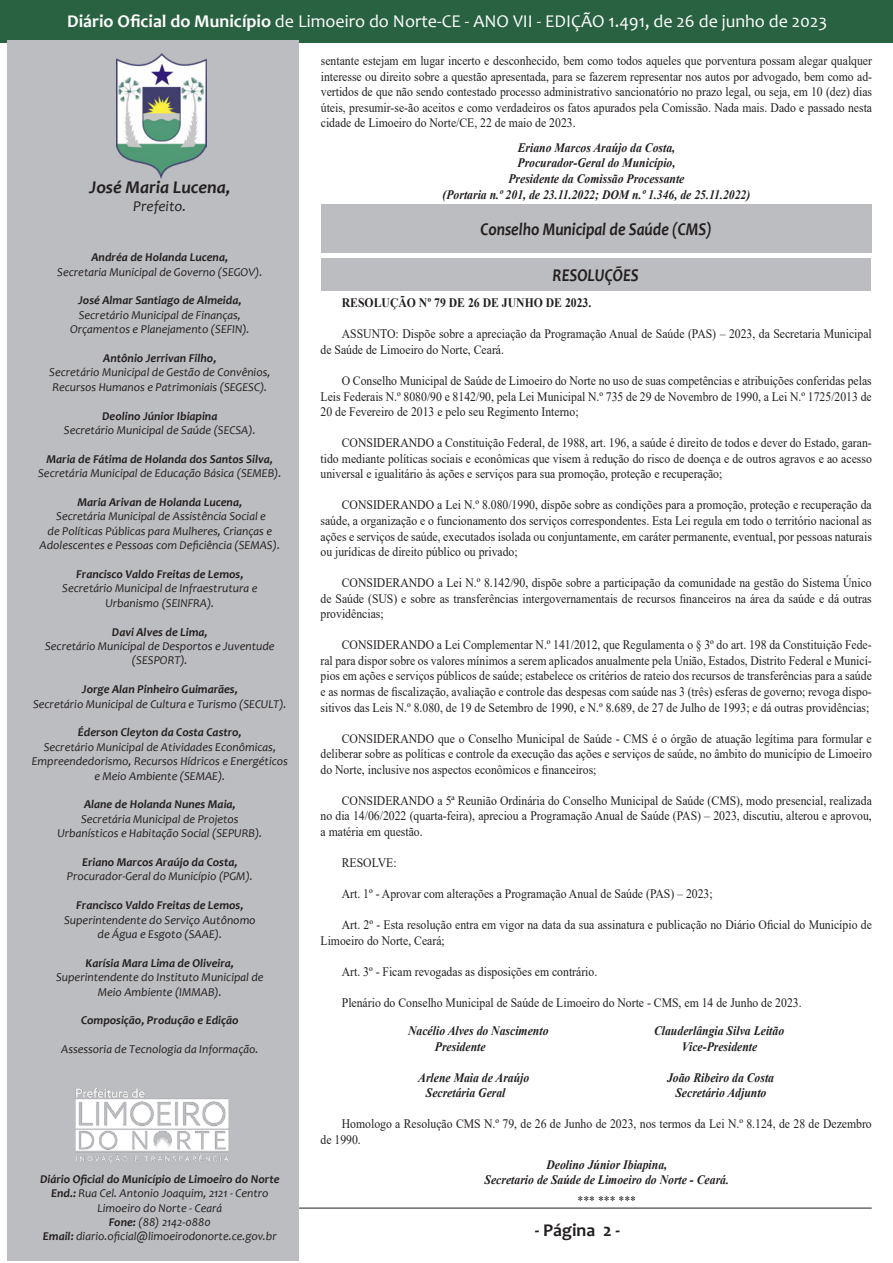
<style>
.page{position:relative;width:893px;height:1263px;background:#fff}
.page>*{position:absolute;margin:0;border:0;box-sizing:border-box;transform-origin:0 0}
.t1{font:18px "Candara";color:#fff}
.t2{font:italic 700 18px "Candara";color:#231f20;scale:.87 1}
.t3{font:italic 700 18px "Candara";color:#231f20}
.t4{font:700 18px "Candara";color:#231f20}
.t5{font:italic 15px "Candara";color:#231f20}
.t6{font:12.9px/15.6px "Times New Roman";color:#231f20;text-align:justify;scale:.9 1}
.t7{font:italic 700 12.9px "Times New Roman";color:#231f20;scale:.9 1}
.t8{font:700 12.9px "Times New Roman";color:#231f20;scale:.9 1}
.t9{font:italic 12px/14.4px "Candara";color:#231f20;text-align:center}
.t10{font:italic 700 12px "Candara";color:#231f20}
.s1{font-weight:700}
</style>
<div class="page">
<div style="left:1px;top:0;width:892px;height:42px;background:#286240"></div>
<hr style="left:21px;top:1208px;width:851px;height:1px;background:#231f20">
<div style="left:7px;top:40px;width:292px;height:1221px;background:#bcbdc0"></div>
<img style="left:116px;top:53px;width:91px;height:125px">
<img style="left:75px;top:1088px;width:154px;height:75px">
<div style="left:321px;top:259px;width:549px;height:32px;background:#bcbdc0"></div>
<div style="left:321px;top:204px;width:550px;height:49px;background:#bcbdc0"></div>
<h1 class="t1" style="left:67px;top:10px;width:761px"><span class="s1">Diário Oficial do Município</span> de Limoeiro do Norte-CE - ANO VII - EDIÇÃO 1.491, de 26 de junho de 2023</h1>
<p class="t3" style="left:89px;top:176px;width:143px">José Maria Lucena,</p>
<p class="t5" style="left:133px;top:196px;width:55px">Prefeito.</p>
<p class="t10" style="left:92px;top:250px;width:138px">Andréa de Holanda Lucena,</p>
<p class="t9" style="left:57px;top:264px;width:207px">Secretaria Municipal de Governo (SEGOV).</p>
<p class="t10" style="left:78px;top:293px;width:165px">José Almar Santiago de Almeida,</p>
<p class="t9" style="left:79px;top:307px;width:164px">Secretário Municipal de Finanças,</p>
<p class="t9" style="left:70px;top:322px;width:181px">Orçamentos e Planejamento (SEFIN).</p>
<p class="t10" style="left:103px;top:350px;width:115px">Antônio Jerrivan Filho,</p>
<p class="t9" style="left:49px;top:365px;width:223px">Secretário Municipal de Gestão de Convênios,</p>
<p class="t9" style="left:52px;top:379px;width:216px">Recursos Humanos e Patrimoniais (SEGESC).</p>
<p class="t10" style="left:102px;top:408px;width:117px">Deolino Júnior Ibiapina</p>
<p class="t9" style="left:64px;top:423px;width:193px">Secretário Municipal de Saúde (SECSA).</p>
<p class="t10" style="left:47px;top:451px;width:228px">Maria de Fátima de Holanda dos Santos Silva,</p>
<p class="t9" style="left:38px;top:466px;width:245px">Secretária Municipal de Educação Básica (SEMEB).</p>
<p class="t10" style="left:78px;top:494px;width:166px">Maria Arivan de Holanda Lucena,</p>
<p class="t9" style="left:56px;top:509px;width:211px">Secretária Municipal de Assistência Social e</p>
<p class="t9" style="left:48px;top:523px;width:226px">de Políticas Públicas para Mulheres, Crianças e</p>
<p class="t9" style="left:40px;top:538px;width:242px">Adolescentes e Pessoas com Deficiência (SEMAS).</p>
<p class="t10" style="left:76px;top:566px;width:169px">Francisco Valdo Freitas de Lemos,</p>
<p class="t9" style="left:62px;top:581px;width:197px">Secretário Municipal de Infraestrutura e</p>
<p class="t9" style="left:105px;top:595px;width:110px">Urbanismo (SEINFRA).</p>
<p class="t10" style="left:112px;top:624px;width:97px">Davi Alves de Lima,</p>
<p class="t9" style="left:45px;top:639px;width:231px">Secretário Municipal de Desportos e Juventude (SESPORT).</p>
<p class="t10" style="left:82px;top:682px;width:157px">Jorge Alan Pinheiro Guimarães,</p>
<p class="t9" style="left:33px;top:696px;width:255px">Secretário Municipal de Cultura e Turismo (SECULT).</p>
<p class="t10" style="left:78px;top:725px;width:165px">Éderson Cleyton da Costa Castro,</p>
<p class="t9" style="left:32px;top:739px;width:257px">Secretário Municipal de Atividades Econômicas,<br>Empreendedorismo, Recursos Hídricos e Energéticos e Meio Ambiente (SEMAE).</p>
<p class="t10" style="left:84px;top:797px;width:153px">Alane de Holanda Nunes Maia,</p>
<p class="t9" style="left:81px;top:811px;width:159px">Secretária Municipal de Projetos</p>
<p class="t9" style="left:57px;top:826px;width:206px">Urbanísticos e Habitação Social (SEPURB).</p>
<p class="t10" style="left:82px;top:854px;width:157px">Eriano Marcos Araújo da Costa,</p>
<p class="t9" style="left:67px;top:869px;width:188px">Procurador-Geral do Município (PGM).</p>
<p class="t10" style="left:76px;top:898px;width:169px">Francisco Valdo Freitas de Lemos,</p>
<p class="t9" style="left:64px;top:912px;width:193px">Superintendente do Serviço Autônomo de Água e Esgoto (SAAE).</p>
<p class="t10" style="left:86px;top:955px;width:150px">Karísia Mara Lima de Oliveira,</p>
<p class="t9" style="left:56px;top:970px;width:209px">Superintendente do Instituto Municipal de<br>Meio Ambiente (IMMAB).</p>
<p class="t10" style="left:81px;top:1013px;width:159px">Composição, Produção e Edição</p>
<p class="t9" style="left:61px;top:1042px;width:199px">Assessoria de Tecnologia da Informação.</p>
<p class="t10" style="left:40px;top:1171px;width:241px">Diário Oficial do Município de Limoeiro do Norte</p>
<p class="t9" style="left:51px;top:1186px;width:219px"><span class="s1">End.:</span> Rua Cel. Antonio Joaquim, 2121 - Centro</p>
<p class="t9" style="left:97px;top:1200px;width:126px">Limoeiro do Norte - Ceará</p>
<p class="t9" style="left:109px;top:1215px;width:104px"><span class="s1">Fone:</span> (88) 2142-0880</p>
<p class="t9" style="left:43px;top:1229px;width:235px"><span class="s1">Email:</span> diario.oficial@limoeirodonorte.ce.gov.br</p>
<p class="t6" style="left:321px;top:53px;width:614px">sentante estejam em lugar incerto e desconhecido, bem como todos aqueles que porventura possam alegar qualquer interesse ou direito sobre a questão apresentada, para se fazerem representar nos autos por advogado, bem como ad&shy;vertidos de que não sendo contestado processo administrativo sancionatório no prazo legal, ou seja, em 10 (dez) dias úteis, presumir-se-ão aceitos e como verdadeiros os fatos apurados pela Comissão. Nada mais. Dado e passado nesta cidade de Limoeiro do Norte/CE, 22 de maio de 2023.</p>
<p class="t7" style="left:518px;top:139px;width:176px">Eriano Marcos Araújo da Costa,</p>
<p class="t7" style="left:517px;top:154px;width:177px">Procurador-Geral do Município,</p>
<p class="t7" style="left:508px;top:170px;width:197px">Presidente da Comissão Processante</p>
<p class="t7" style="left:443px;top:185px;width:343px">(Portaria n.º 201, de 23.11.2022; DOM n.º 1.346, de 25.11.2022)</p>
<p class="t2" style="left:480px;top:218px;width:267px">Conselho Municipal de Saúde (CMS)</p>
<p class="t2" style="left:553px;top:264px;width:101px">RESOLUÇÕES</p>
<p class="t8" style="left:342px;top:294px;width:279px">RESOLUÇÃO Nº 79 DE 26 DE JUNHO DE 2023.</p>
<p class="t6" style="left:321px;top:326px;width:614px;text-indent:21px">ASSUNTO: Dispõe sobre a apreciação da Programação Anual de Saúde (PAS) – 2023, da Secretaria Municipal de Saúde de Limoeiro do Norte, Ceará.</p>
<p class="t6" style="left:321px;top:372px;width:614px;text-indent:21px">O Conselho Municipal de Saúde de Limoeiro do Norte no uso de suas competências e atribuições conferidas pelas Leis Federais N.º 8080/90 e 8142/90, pela Lei Municipal N.º 735 de 29 de Novembro de 1990, a Lei N.º 1725/2013 de 20 de Fevereiro de 2013 e pelo seu Regimento Interno;</p>
<p class="t6" style="left:321px;top:435px;width:614px;text-indent:21px">CONSIDERANDO a Constituição Federal, de 1988, art. 196, a saúde é direito de todos e dever do Estado, garan&shy;tido mediante políticas sociais e econômicas que visem à redução do risco de doença e de outros agravos e ao acesso universal e igualitário às ações e serviços para sua promoção, proteção e recuperação;</p>
<p class="t6" style="left:321px;top:497px;width:614px;text-indent:21px">CONSIDERANDO a Lei N.º 8.080/1990, dispõe sobre as condições para a promoção, proteção e recuperação da saúde, a organização e o funcionamento dos serviços correspondentes. Esta Lei regula em todo o território nacional as ações e serviços de saúde, executados isolada ou conjuntamente, em caráter permanente, eventual, por pessoas naturais ou jurídicas de direito público ou privado;</p>
<p class="t6" style="left:321px;top:575px;width:614px;text-indent:21px">CONSIDERANDO a Lei N.º 8.142/90, dispõe sobre a participação da comunidade na gestão do Sistema Único de Saúde (SUS) e sobre as transferências intergovernamentais de recursos financeiros na área da saúde e dá outras providências;</p>
<p class="t6" style="left:321px;top:637px;width:614px;text-indent:21px">CONSIDERANDO a Lei Complementar N.º 141/2012, que Regulamenta o § 3º do art. 198 da Constituição Fede&shy;ral para dispor sobre os valores mínimos a serem aplicados anualmente pela União, Estados, Distrito Federal e Municí&shy;pios em ações e serviços públicos de saúde; estabelece os critérios de rateio dos recursos de transferências para a saúde e as normas de fiscalização, avaliação e controle das despesas com saúde nas 3 (três) esferas de governo; revoga dispo&shy;sitivos das Leis N.º 8.080, de 19 de Setembro de 1990, e N.º 8.689, de 27 de Julho de 1993; e dá outras providências;</p>
<p class="t6" style="left:321px;top:730px;width:614px;text-indent:21px">CONSIDERANDO que o Conselho Municipal de Saúde - CMS é o órgão de atuação legítima para formular e deliberar sobre as políticas e controle da execução das ações e serviços de saúde, no âmbito do município de Limoeiro do Norte, inclusive nos aspectos econômicos e financeiros;</p>
<p class="t6" style="left:321px;top:792px;width:614px;text-indent:21px">CONSIDERANDO a 5ª Reunião Ordinária do Conselho Municipal de Saúde (CMS), modo presencial, realizada no dia 14/06/2022 (quarta-feira), apreciou a Programação Anual de Saúde (PAS) – 2023, discutiu, alterou e aprovou, a matéria em questão.</p>
<p class="t6" style="left:342px;top:854px;width:63px">RESOLVE:</p>
<p class="t6" style="left:342px;top:886px;width:414px">Art. 1º - Aprovar com alterações a Programação Anual de Saúde (PAS) – 2023;</p>
<p class="t6" style="left:321px;top:917px;width:614px;text-indent:21px">Art. 2º - Esta resolução entra em vigor na data da sua assinatura e publicação no Diário Oficial do Município de<br>Limoeiro do Norte, Ceará;</p>
<p class="t6" style="left:342px;top:963px;width:285px">Art. 3º - Ficam revogadas as disposições em contrário.</p>
<p class="t6" style="left:342px;top:994px;width:512px">Plenário do Conselho Municipal de Saúde de Limoeiro do Norte - CMS, em 14 de Junho de 2023.</p>
<p class="t7" style="left:408px;top:1022px;width:158px">Nacélio Alves do Nascimento</p>
<p class="t7" style="left:654px;top:1022px;width:146px">Clauderlângia Silva Leitão</p>
<p class="t7" style="left:435px;top:1037px;width:58px">Presidente</p>
<p class="t7" style="left:682px;top:1037px;width:85px">Vice-Presidente</p>
<p class="t7" style="left:418px;top:1068px;width:125px">Arlene Maia de Araújo</p>
<p class="t7" style="left:667px;top:1068px;width:120px">João Ribeiro da Costa</p>
<p class="t7" style="left:426px;top:1084px;width:90px">Secretária Geral</p>
<p class="t7" style="left:675px;top:1084px;width:103px">Secretário Adjunto</p>
<p class="t6" style="left:321px;top:1116px;width:614px;text-indent:21px">Homologo a Resolução CMS N.º 79, de 26 de Junho de 2023, nos termos da Lei N.º 8.124, de 28 de Dezembro de 1990.</p>
<p class="t7" style="left:546px;top:1155px;width:136px">Deolino Júnior Ibiapina,</p>
<p class="t7" style="left:485px;top:1171px;width:273px">Secretario de Saúde de Limoeiro do Norte - Ceará.</p>
<p class="t6" style="left:577px;top:1192px;width:67px">*** *** ***</p>
<h1 class="t4" style="left:535px;top:1219px;width:87px">- Página 2 -</h1>
</div>
